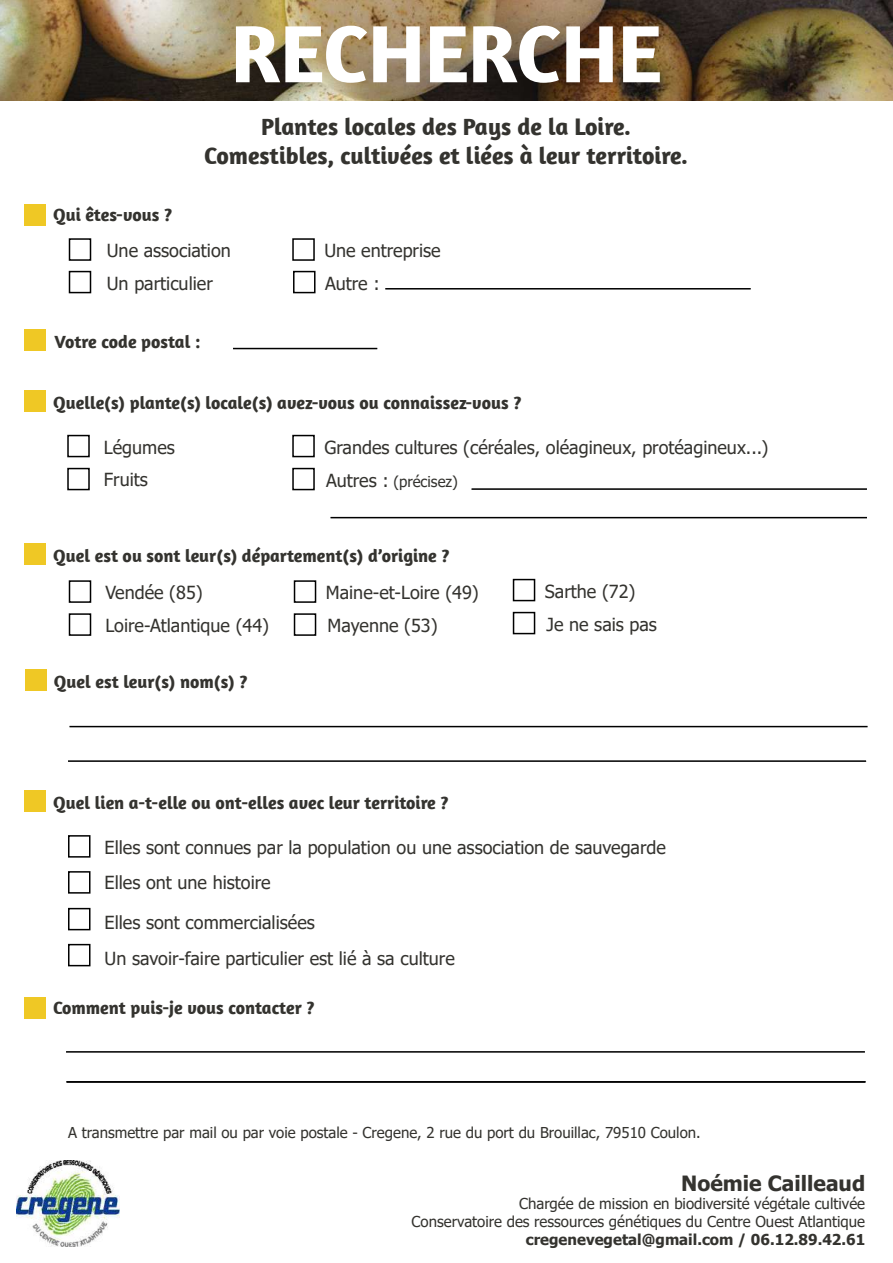
<style>
.page{position:relative;width:893px;height:1263px;background:#fff}
.page>*{position:absolute;margin:0;border:0;box-sizing:border-box;transform-origin:0 0}
.t1{font:700 82.5px "Amaranth";color:#fff}
.t2{font:700 24px/28.8px "Amaranth";color:#34332f;text-align:center}
.t3{font:700 21px "Tahoma";color:#34332f}
.t4{font:18px/32.5px "Tahoma";color:#34332f}
.t5{font:700 18px "Amaranth";color:#34332f}
.t6{font:15px/18px "Tahoma";color:#34332f;text-align:right}
.t7{font:700 15px "Tahoma";color:#34332f}
.s1{font-size:18px}
</style>
<div class="page">
<img style="left:0;top:0;width:893px;height:101px">
<div style="left:25px;top:204px;width:21px;height:21px;background:#efc825"></div>
<div style="left:25px;top:391px;width:21px;height:21px;background:#efc825"></div>
<div style="left:67px;top:435px;width:23px;height:22px;border:2px solid #000"></div>
<div style="left:67px;top:468px;width:23px;height:22px;border:2px solid #000"></div>
<div style="left:292px;top:435px;width:23px;height:22px;border:2px solid #000"></div>
<div style="left:292px;top:468px;width:23px;height:22px;border:2px solid #000"></div>
<div style="left:25px;top:544px;width:21px;height:21px;background:#efc825"></div>
<div style="left:25px;top:998px;width:21px;height:21px;background:#efc825"></div>
<hr style="left:67px;top:1081px;width:798px;height:2px;background:#000">
<img style="left:16px;top:1161px;width:104px;height:85px">
<hr style="left:331px;top:517px;width:536px;height:1px;background:#000">
<div style="left:25px;top:791px;width:21px;height:21px;background:#efc825"></div>
<div style="left:68px;top:835px;width:23px;height:23px;border:2px solid #000"></div>
<div style="left:68px;top:871px;width:23px;height:23px;border:2px solid #000"></div>
<div style="left:68px;top:908px;width:23px;height:22px;border:2px solid #000"></div>
<div style="left:68px;top:944px;width:23px;height:22px;border:2px solid #000"></div>
<hr style="left:472px;top:488px;width:395px;height:2px;background:#000">
<div style="left:69px;top:238px;width:22px;height:23px;border:2px solid #000"></div>
<div style="left:69px;top:271px;width:22px;height:22px;border:2px solid #000"></div>
<div style="left:292px;top:238px;width:23px;height:23px;border:2px solid #000"></div>
<div style="left:293px;top:271px;width:23px;height:22px;border:2px solid #000"></div>
<hr style="left:385px;top:288px;width:366px;height:2px;background:#000">
<div style="left:25px;top:330px;width:21px;height:21px;background:#efc825"></div>
<hr style="left:233px;top:348px;width:144px;height:1px;background:#000">
<div style="left:25px;top:670px;width:21px;height:21px;background:#efc825"></div>
<hr style="left:66px;top:1051px;width:799px;height:2px;background:#000">
<hr style="left:70px;top:726px;width:797px;height:1px;background:#000">
<hr style="left:68px;top:760px;width:798px;height:2px;background:#000">
<div style="left:69px;top:580px;width:22px;height:23px;border:2px solid #000"></div>
<div style="left:69px;top:613px;width:22px;height:23px;border:2px solid #000"></div>
<div style="left:294px;top:580px;width:22px;height:23px;border:2px solid #000"></div>
<div style="left:294px;top:613px;width:22px;height:23px;border:2px solid #000"></div>
<div style="left:513px;top:579px;width:22px;height:22px;border:2px solid #000"></div>
<div style="left:513px;top:612px;width:22px;height:22px;border:2px solid #000"></div>
<h1 class="t1" style="left:231px;top:2px;width:432px">RECHERCHE</h1>
<p class="t5" style="left:53px;top:203px;width:121px">Qui êtes-vous ?</p>
<h2 class="t2" style="left:204px;top:111px;width:485px">Plantes locales des Pays de la Loire.<br>Comestibles, cultivées et liées à leur territoire.</h2>
<p class="t4" style="left:107px;top:235px;width:126px">Une association<br>Un particulier</p>
<p class="t4" style="left:324px;top:235px;width:118px">Une entreprise<br>Autre :</p>
<p class="t5" style="left:55px;top:330px;width:147px">Votre code postal :</p>
<p class="t5" style="left:53px;top:391px;width:470px">Quelle(s) plante(s) locale(s) avez-vous ou connaissez-vous ?</p>
<p class="t4" style="left:104px;top:432px;width:73px">Légumes<br>Fruits</p>
<p class="t4" style="left:324px;top:432px;width:445px">Grandes cultures (céréales, oléagineux, protéagineux...)</p>
<p class="t6" style="left:326px;top:473px;width:133px"><span class="s1">Autres :</span> (précisez)</p>
<p class="t5" style="left:53px;top:544px;width:398px">Quel est ou sont leur(s) département(s) d’origine ?</p>
<p class="t4" style="left:105px;top:577px;width:165px">Vendée (85)<br>Loire-Atlantique (44)</p>
<p class="t4" style="left:326px;top:577px;width:154px;line-height:33px">Maine-et-Loire (49)<br>Mayenne (53)</p>
<p class="t4" style="left:545px;top:575px;width:114px;line-height:33px">Sarthe (72)<br>Je ne sais pas</p>
<p class="t5" style="left:54px;top:670px;width:195px">Quel est leur(s) nom(s) ?</p>
<p class="t5" style="left:53px;top:791px;width:397px">Quel lien a-t-elle ou ont-elles avec leur territoire ?</p>
<p class="t4" style="left:105px;top:830px;width:563px;line-height:35.5px">Elles sont connues par la population ou une association de sauvegarde<br>Elles ont une histoire</p>
<p class="t4" style="left:105px;top:905px;width:352px;line-height:36px">Elles sont commercialisées<br>Un savoir-faire particulier est lié à sa culture</p>
<p class="t5" style="left:53px;top:997px;width:263px">Comment puis-je vous contacter ?</p>
<p class="t6" style="left:68px;top:1125px;width:634px">A transmettre par mail ou par voie postale - Cregene, 2 rue du port du Brouillac, 79510 Coulon.</p>
<p class="t3" style="left:681px;top:1168px;width:185px">Noémie Cailleaud</p>
<p class="t6" style="left:412px;top:1195px;width:455px">Chargée de mission en biodiversité végétale cultivée<br>Conservatoire des ressources génétiques du Centre Ouest Atlantique</p>
<p class="t7" style="left:526px;top:1229px;width:341px">cregenevegetal@gmail.com / 06.12.89.42.61</p>
</div>
